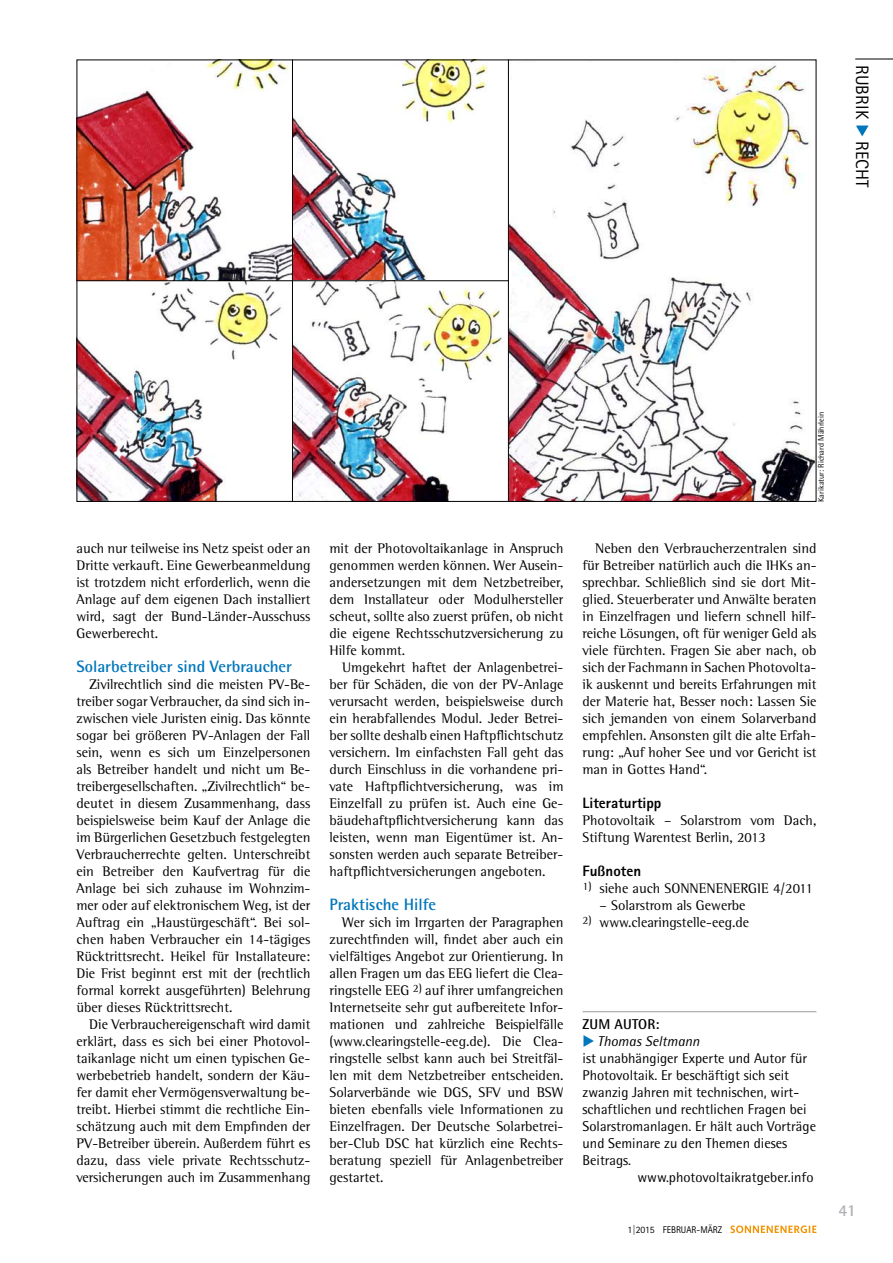
<style>
.page{position:relative;width:893px;height:1263px;background:#fff}
.page>*{position:absolute;margin:0;border:0;box-sizing:border-box;transform-origin:0 0}
.t1{font:18px "Rotis Sans Serif Std";color:#000}
.t2{font:700 16.5px "Rotis Semi Sans Std";color:#0076bc}
.t3{font:700 16.5px "Rotis Semi Sans Std";color:#b0b2b5}
.t4{font:800 15px "Rotis Sans Serif Std";color:#000}
.t5{font:14.25px/17px "Rotis Semi Serif Std";color:#000;text-align:justify}
.t6{font:14.25px/17px "Rotis Semi Sans Std";color:#000}
.t7{font:700 14.25px "Rotis Semi Sans Std";letter-spacing:.01em;color:#000}
.t8{font:9.75px "Rotis Sans Serif Std";color:#000}
.t9{font:8.25px "Rotis Semi Sans Std";color:#000}
.s1{color:#0076bc}
.s2{font-style:italic}
</style>
<div class="page">
<svg style="left:730px;top:1225px;width:86px;height:8px"></svg>
<hr style="left:855px;top:59px;width:38px;height:1px;background:#000">
<hr style="left:583px;top:1011px;width:233px;height:1px;background:#9c9d9f">
<svg style="left:856px;top:125px;width:13px;height:12px"></svg>
<img style="left:79px;top:62px;width:735px;height:438px">
<hr style="left:508px;top:60px;width:1px;height:442px;background:#000">
<hr style="left:292px;top:60px;width:1px;height:442px;background:#000">
<hr style="left:77px;top:280px;width:431px;height:1px;background:#000">
<p class="t1" style="left:873px;top:65px;width:125px;rotate:90deg">RUBRIK <span class="s1">◆</span> RECHT</p>
<p class="t5" style="left:77px;top:539px;width:235px">auch nur teilweise ins Netz speist oder an Dritte verkauft. Eine Gewerbeanmeldung ist trotzdem nicht erforderlich, wenn die Anlage auf dem eigenen Dach installiert wird, sagt der Bund-Länder-Ausschuss Gewerberecht.</p>
<p class="t2" style="left:77px;top:656px;width:217px">Solarbetreiber sind Verbraucher</p>
<p class="t5" style="left:77px;top:676px;width:235px;text-indent:13px">Zivilrechtlich sind die meisten PV-Be&shy;treiber sogar Verbraucher, da sind sich in&shy;zwischen viele Juristen einig. Das könnte sogar bei größeren PV-Anlagen der Fall sein, wenn es sich um Einzelpersonen als Betreiber handelt und nicht um Be&shy;treibergesellschaften. „Zivilrechtlich“ be&shy;deutet in diesem Zusammenhang, dass beispielsweise beim Kauf der Anlage die im Bürgerlichen Gesetzbuch festgelegten Verbraucherrechte gelten. Unterschreibt ein Betreiber den Kaufvertrag für die Anlage bei sich zuhause im Wohnzim&shy;mer oder auf elektronischem Weg, ist der Auftrag ein „Haustürgeschäft“. Bei sol&shy;chen haben Verbraucher ein 14-tägiges Rücktrittsrecht. Heikel für Installateure:<br>Die Frist beginnt erst mit der (rechtlich formal korrekt ausgeführten) Belehrung über dieses Rücktrittsrecht.</p>
<p class="t5" style="left:77px;top:1016px;width:235px;text-indent:13px">Die Verbrauchereigenschaft wird damit erklärt, dass es sich bei einer Photovol&shy;taikanlage nicht um einen typischen Ge&shy;werbebetrieb handelt, sondern der Käu&shy;fer damit eher Vermögensverwaltung be&shy;treibt. Hierbei stimmt die rechtliche Ein&shy;schätzung auch mit dem Empfinden der PV-Betreiber überein. Außerdem führt es dazu, dass viele private Rechtsschutz&shy;versicherungen auch im Zusammenhang</p>
<p class="t5" style="left:330px;top:540px;width:235px">mit der Photovoltaikanlage in Anspruch genommen werden können. Wer Ausein&shy;andersetzungen mit dem Netzbetreiber, dem Installateur oder Modulhersteller scheut, sollte also zuerst prüfen, ob nicht die eigene Rechtsschutzversicherung zu Hilfe kommt.</p>
<p class="t5" style="left:330px;top:659px;width:235px;text-indent:13px">Umgekehrt haftet der Anlagenbetrei&shy;ber für Schäden, die von der PV-Anlage verursacht werden, beispielsweise durch ein herabfallendes Modul. Jeder Betrei&shy;ber sollte deshalb einen Haftpflichtschutz versichern. Im einfachsten Fall geht das durch Einschluss in die vorhandene pri&shy;vate Haftpflichtversicherung, was im Einzelfall zu prüfen ist. Auch eine Ge&shy;bäudehaftpflichtversicherung kann das leisten, wenn man Eigentümer ist. An&shy;sonsten werden auch separate Betreiber&shy;haftpflichtversicherungen angeboten.</p>
<p class="t2" style="left:330px;top:894px;width:108px">Praktische Hilfe</p>
<p class="t5" style="left:330px;top:914px;width:235px;text-indent:13px">Wer sich im Irrgarten der Paragraphen zurechtfinden will, findet aber auch ein vielfältiges Angebot zur Orientierung. In allen Fragen um das EEG liefert die Clea&shy;ringstelle EEG <sup>2)</sup> auf ihrer umfangreichen Internetseite sehr gut aufbereitete Infor&shy;mationen und zahlreiche Beispielfälle (www.clearingstelle-eeg.de). Die Clea&shy;ringstelle selbst kann auch bei Streitfäl&shy;len mit dem Netzbetreiber entscheiden.<br>Solarverbände wie DGS, SFV und BSW bieten ebenfalls viele Informationen zu Einzelfragen. Der Deutsche Solarbetrei&shy;ber-Club DSC hat kürzlich eine Rechts&shy;beratung speziell für Anlagenbetreiber gestartet.</p>
<p class="t9" style="left:816px;top:502px;width:91px;rotate:-90deg">Karikatur: Richard Mährlein</p>
<p class="t5" style="left:583px;top:539px;width:235px;text-indent:13px">Neben den Verbraucherzentralen sind für Betreiber natürlich auch die IHKs an&shy;sprechbar. Schließlich sind sie dort Mit&shy;glied. Steuerberater und Anwälte beraten in Einzelfragen und liefern schnell hilf&shy;reiche Lösungen, oft für weniger Geld als viele fürchten. Fragen Sie aber nach, ob sich der Fachmann in Sachen Photovolta&shy;ik auskennt und bereits Erfahrungen mit der Materie hat, Besser noch: Lassen Sie sich jemanden von einem Solarverband empfehlen. Ansonsten gilt die alte Erfah&shy;rung: „Auf hoher See und vor Gericht ist man in Gottes Hand“.</p>
<p class="t4" style="left:583px;top:793px;width:80px">Literaturtipp</p>
<p class="t5" style="left:583px;top:812px;width:235px">Photovoltaik – Solarstrom vom Dach,<br>Stiftung Warentest Berlin, 2013</p>
<p class="t4" style="left:583px;top:861px;width:60px">Fußnoten</p>
<p class="t5" style="left:583px;top:880px;width:232px"><sup>1)</sup> siehe auch SONNENENERGIE 4/2011</p>
<p class="t5" style="left:600px;top:897px;width:148px">– Solarstrom als Gewerbe</p>
<p class="t5" style="left:583px;top:914px;width:168px"><sup>2)</sup> www.clearingstelle-eeg.de</p>
<p class="t7" style="left:583px;top:1015px;width:78px">Zum Autor:</p>
<p class="t6" style="left:583px;top:1033px;width:235px"><span class="s1">◆</span> <span class="s2">Thomas Seltmann<br></span>ist unabhängiger Experte und Autor für<br>Photovoltaik. Er beschäftigt sich seit zwanzig Jahren mit technischen, wirt&shy;schaftlichen und rechtlichen Fragen bei<br>Solarstromanlagen. Er hält auch Vorträge und Seminare zu den Themen dieses<br>Beitrags.</p>
<p class="t6" style="left:637px;top:1169px;width:178px">www.photovoltaikratgeber.info</p>
<p class="t8" style="left:627px;top:1223px;width:96px">1|2015 FEBRUAR-MÄRZ</p>
<p class="t3" style="left:839px;top:1200px;width:19px">41</p>
</div>
